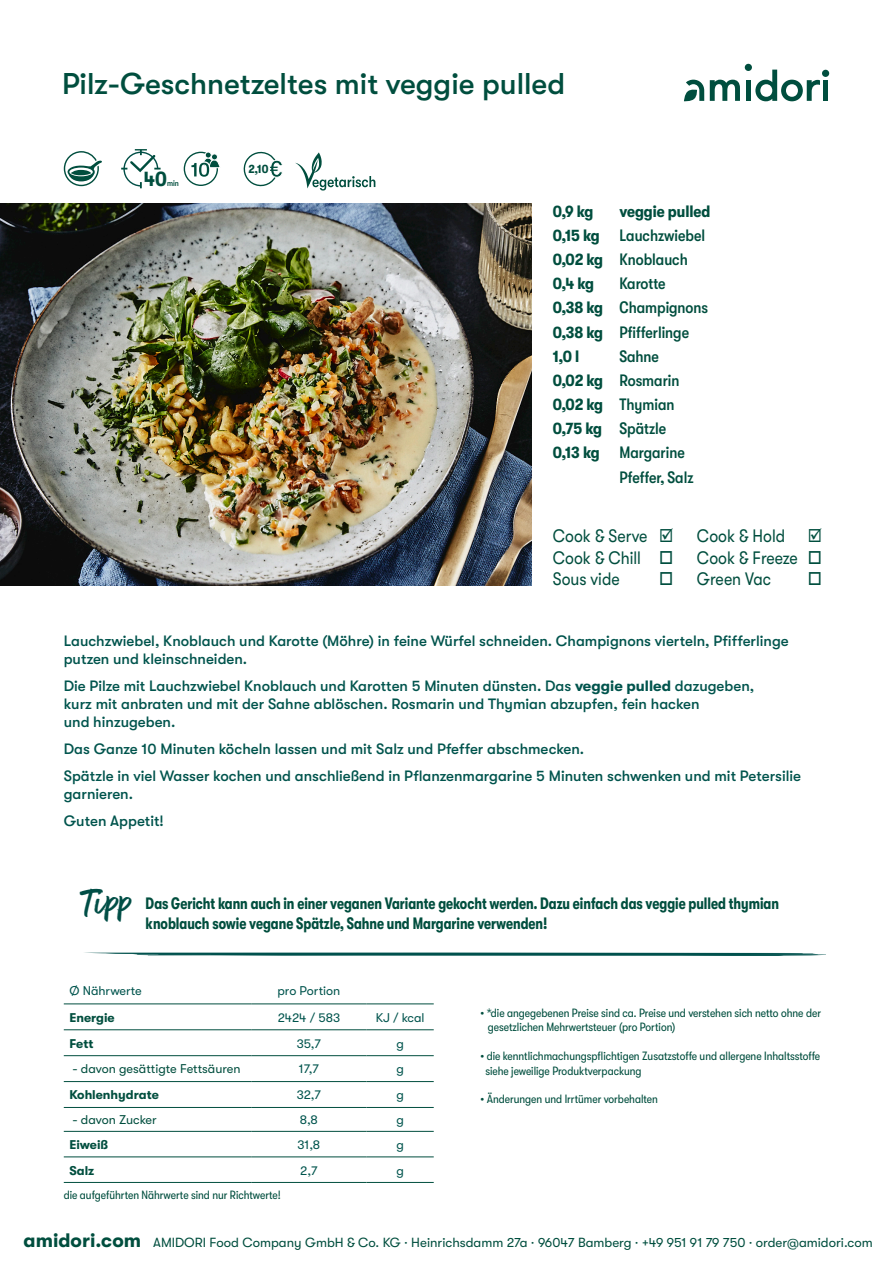
<style>
.page{position:relative;width:893px;height:1263px;background:#fff}
.page>*{position:absolute;margin:0;border:0;box-sizing:border-box;transform-origin:0 0}
.t1{font:48px "Better Times";color:#004e46}
.t2{font:500 30px "GT Walsheim Pro";color:#004e3e}
.t3{font:700 condensed 21px "GT Walsheim Pro";color:#004e3e}
.t4{font:18px "GT Walsheim Pro";color:#004e3e;scale:.88 1}
.t5{font:700 condensed 16.5px/19.8px "GT Walsheim Pro";color:#004e3e;scale:.88 1}
.t6{font:500 condensed 16.5px/24.2px "GT Walsheim Pro";color:#004e3e}
.t7{font:700 condensed 16.5px "GT Walsheim Pro";color:#004e3e}
.Zubereitung{font:500 15px "GT Walsheim Pro";color:#00544d}
.t8{font:13.2px "GT Walsheim Pro";color:#004e3e}
.t9{font:12.6px "GT Walsheim Pro";color:#00544d}
.t10{font:12.6px "GT Walsheim Pro";color:#004e3e}
.t11{font:700 12.6px "GT Walsheim Pro";color:#004e3e}
.t12{font:condensed 12px/14.4px "GT Walsheim Pro";color:#004e3e}
.t13{font:700 condensed 12px "GT Walsheim Pro";color:#004e3e}
.t14{font:500 condensed 8.4px "GT Walsheim Pro";color:#004e3e}
.s1{font-weight:700}
.s2{font-weight:700;font-size:19.5px}
</style>
<div class="page">
<svg style="left:710px;top:80px;width:30px;height:21px"></svg>
<div style="left:746px;top:80px;width:5px;height:21px;background:#004e3e"></div>
<div style="left:822px;top:70px;width:7px;height:7px;background:#004e3e;border-radius:50%"></div>
<svg style="left:755px;top:70px;width:65px;height:31px"></svg>
<div style="left:745px;top:64px;width:7px;height:7px;background:#004e3e;border-radius:50%"></div>
<div style="left:823px;top:80px;width:5px;height:21px;background:#004e3e"></div>
<svg style="left:684px;top:80px;width:20px;height:21px"></svg>
<img style="left:0;top:203px;width:531px;height:383px">
<hr style="left:64px;top:1003px;width:187px;height:1px;background:#004e3e">
<hr style="left:251px;top:1003px;width:116px;height:1px;background:#004e3e">
<hr style="left:367px;top:1003px;width:67px;height:1px;background:#004e3e">
<hr style="left:64px;top:1029px;width:187px;height:1px;background:#004e3e">
<hr style="left:251px;top:1029px;width:116px;height:1px;background:#004e3e">
<hr style="left:367px;top:1029px;width:67px;height:1px;background:#004e3e">
<hr style="left:64px;top:1055px;width:187px;height:1px;background:#004e3e">
<hr style="left:251px;top:1055px;width:116px;height:1px;background:#004e3e">
<hr style="left:367px;top:1055px;width:67px;height:1px;background:#004e3e">
<hr style="left:64px;top:1081px;width:187px;height:1px;background:#004e3e">
<hr style="left:251px;top:1081px;width:116px;height:1px;background:#004e3e">
<hr style="left:367px;top:1081px;width:67px;height:1px;background:#004e3e">
<hr style="left:64px;top:1107px;width:187px;height:1px;background:#004e3e">
<hr style="left:251px;top:1107px;width:116px;height:1px;background:#004e3e">
<hr style="left:367px;top:1107px;width:67px;height:1px;background:#004e3e">
<hr style="left:64px;top:1131px;width:187px;height:1px;background:#004e3e">
<hr style="left:251px;top:1131px;width:116px;height:1px;background:#004e3e">
<hr style="left:367px;top:1131px;width:67px;height:1px;background:#004e3e">
<hr style="left:64px;top:1156px;width:187px;height:1px;background:#004e3e">
<hr style="left:251px;top:1156px;width:116px;height:1px;background:#004e3e">
<hr style="left:367px;top:1156px;width:67px;height:1px;background:#004e3e">
<hr style="left:64px;top:1182px;width:187px;height:1px;background:#004e3e">
<hr style="left:251px;top:1182px;width:116px;height:1px;background:#004e3e">
<hr style="left:367px;top:1182px;width:67px;height:1px;background:#004e3e">
<svg style="left:93px;top:953px;width:733px;height:3px;background:#2c6f6b"></svg>
<svg style="left:121px;top:149px;width:40px;height:39px"></svg>
<div style="left:184px;top:152px;width:34px;height:34px;border:1px solid #004e3e;border-radius:50%"></div>
<svg style="left:190px;top:152px;width:30px;height:27px"></svg>
<svg style="left:243px;top:151px;width:40px;height:36px"></svg>
<svg style="left:295px;top:152px;width:80px;height:39px"></svg>
<svg style="left:64px;top:151px;width:38px;height:35px"></svg>
<div style="left:71px;top:170px;width:20px;height:5px;background:#004e3e;border-radius:50%"></div>
<p class="t2" style="left:62px;top:66px;width:505px">Pilz-Geschnetzeltes mit veggie pulled</p>
<p class="t3" style="left:144px;top:167px;width:25px">40</p>
<p class="t14" style="left:167px;top:178px;width:13px">min</p>
<p class="t13" style="left:249px;top:162px;width:21px">2,10</p>
<p class="t7" style="left:553px;top:202px;width:42px">0,9 kg</p>
<p class="t7" style="left:553px;top:226px;width:48px">0,15 kg</p>
<p class="t7" style="left:553px;top:250px;width:52px">0,02 kg</p>
<p class="t7" style="left:553px;top:274px;width:43px">0,4 kg</p>
<p class="t7" style="left:553px;top:298px;width:52px">0,38 kg</p>
<p class="t7" style="left:553px;top:323px;width:52px">0,38 kg</p>
<p class="t7" style="left:553px;top:347px;width:28px">1,0 l</p>
<p class="t7" style="left:553px;top:371px;width:52px">0,02 kg</p>
<p class="t7" style="left:553px;top:395px;width:52px">0,02 kg</p>
<p class="t7" style="left:553px;top:419px;width:51px">0,75 kg</p>
<p class="t7" style="left:553px;top:444px;width:48px">0,13 kg</p>
<p class="t7" style="left:619px;top:202px;width:93px">veggie pulled</p>
<p class="t6" style="left:619px;top:223px;width:87px">Lauchzwiebel<br>Knoblauch<br>Karotte</p>
<p class="t6" style="left:619px;top:296px;width:90px">Champignons<br>Pfifferlinge<br>Sahne</p>
<p class="t6" style="left:619px;top:368px;width:62px">Rosmarin<br>Thymian<br>Spätzle</p>
<p class="t6" style="left:619px;top:441px;width:67px">Margarine</p>
<p class="t6" style="left:619px;top:465px;width:76px">Pfeffer, Salz</p>
<p class="t4" style="left:553px;top:526px;width:109px">Cook &amp; Serve</p>
<p class="t4" style="left:553px;top:547px;width:102px">Cook &amp; Chill</p>
<p class="t4" style="left:553px;top:569px;width:78px">Sous vide</p>
<p class="t4" style="left:697px;top:526px;width:102px">Cook &amp; Hold</p>
<p class="t4" style="left:697px;top:547px;width:116px">Cook &amp; Freeze</p>
<p class="t4" style="left:697px;top:569px;width:86px">Green Vac</p>
<p class="Zubereitung" style="left:64px;top:633px;width:726px">Lauchzwiebel, Knoblauch und Karotte (Möhre) in feine Würfel schneiden. Champignons vierteln, Pfifferlinge</p>
<p class="Zubereitung" style="left:64px;top:651px;width:185px">putzen und kleinschneiden.</p>
<p class="Zubereitung" style="left:64px;top:678px;width:692px">Die Pilze mit Lauchzwiebel Knoblauch und Karotten 5 Minuten dünsten. Das <span class="s1">veggie pulled</span> dazugeben,</p>
<p class="Zubereitung" style="left:64px;top:696px;width:637px">kurz mit anbraten und mit der Sahne ablöschen. Rosmarin und Thymian abzupfen, fein hacken</p>
<p class="Zubereitung" style="left:64px;top:714px;width:113px">und hinzugeben.</p>
<p class="Zubereitung" style="left:64px;top:741px;width:522px">Das Ganze 10 Minuten köcheln lassen und mit Salz und Pfeffer abschmecken.</p>
<p class="Zubereitung" style="left:64px;top:768px;width:739px">Spätzle in viel Wasser kochen und anschließend in Pflanzenmargarine 5 Minuten schwenken und mit Petersilie</p>
<p class="Zubereitung" style="left:64px;top:786px;width:71px">garnieren.</p>
<p class="Zubereitung" style="left:64px;top:813px;width:102px">Guten Appetit!</p>
<h1 class="t1" style="left:81px;top:875px;width:53px">Tipp</h1>
<p class="t5" style="left:146px;top:894px;width:721px">Das Gericht kann auch in einer veganen Variante gekocht werden. Dazu einfach das veggie pulled thymian knoblauch sowie vegane Spätzle, Sahne und Margarine verwenden!</p>
<p class="t9" style="left:69px;top:984px;width:74px">Ø Nährwerte</p>
<p class="t9" style="left:277px;top:984px;width:64px">pro Portion</p>
<p class="t11" style="left:69px;top:1010px;width:47px">Energie</p>
<p class="t9" style="left:278px;top:1010px;width:64px">2424 / 583</p>
<p class="t9" style="left:376px;top:1010px;width:50px">KJ / kcal</p>
<p class="t11" style="left:69px;top:1036px;width:26px">Fett</p>
<p class="t9" style="left:297px;top:1036px;width:26px">35,7</p>
<p class="t9" style="left:396px;top:1036px;width:9px">g</p>
<p class="t10" style="left:73px;top:1062px;width:169px">- davon gesättigte Fettsäuren</p>
<p class="t9" style="left:299px;top:1062px;width:21px">17,7</p>
<p class="t9" style="left:396px;top:1062px;width:9px">g</p>
<p class="t11" style="left:69px;top:1088px;width:91px">Kohlenhydrate</p>
<p class="t9" style="left:297px;top:1088px;width:26px">32,7</p>
<p class="t9" style="left:396px;top:1088px;width:9px">g</p>
<p class="t10" style="left:73px;top:1113px;width:86px">- davon Zucker</p>
<p class="t9" style="left:300px;top:1113px;width:20px">8,8</p>
<p class="t9" style="left:396px;top:1113px;width:9px">g</p>
<p class="t11" style="left:69px;top:1137px;width:40px">Eiweiß</p>
<p class="t9" style="left:298px;top:1137px;width:24px">31,8</p>
<p class="t9" style="left:396px;top:1137px;width:9px">g</p>
<p class="t11" style="left:69px;top:1163px;width:26px">Salz</p>
<p class="t9" style="left:300px;top:1163px;width:19px">2,7</p>
<p class="t9" style="left:396px;top:1163px;width:9px">g</p>
<p class="t12" style="left:64px;top:1187px;width:219px">die aufgeführten Nährwerte sind nur Richtwerte!</p>
<p class="t12" style="left:488px;top:1006px;width:335px;text-indent:-7px">• *die angegebenen Preise sind ca. Preise und verstehen sich netto ohne der gesetzlichen Mehrwertsteuer (pro Portion)</p>
<p class="t12" style="left:485px;top:1049px;width:336px;text-indent:-5px">• die kenntlichmachungspflichtigen Zusatzstoffe und allergene Inhaltsstoffe siehe jeweilige Produktverpackung</p>
<p class="t12" style="left:480px;top:1092px;width:179px">• Änderungen und Irrtümer vorbehalten</p>
<p class="t8" style="left:24px;top:1235px;width:851px"><span class="s2">amidori.com</span> AMIDORI Food Company GmbH &amp; Co. KG · Heinrichsdamm 27a · 96047 Bamberg · +49 951 91 79 750 · order@amidori.com</p>
</div>
